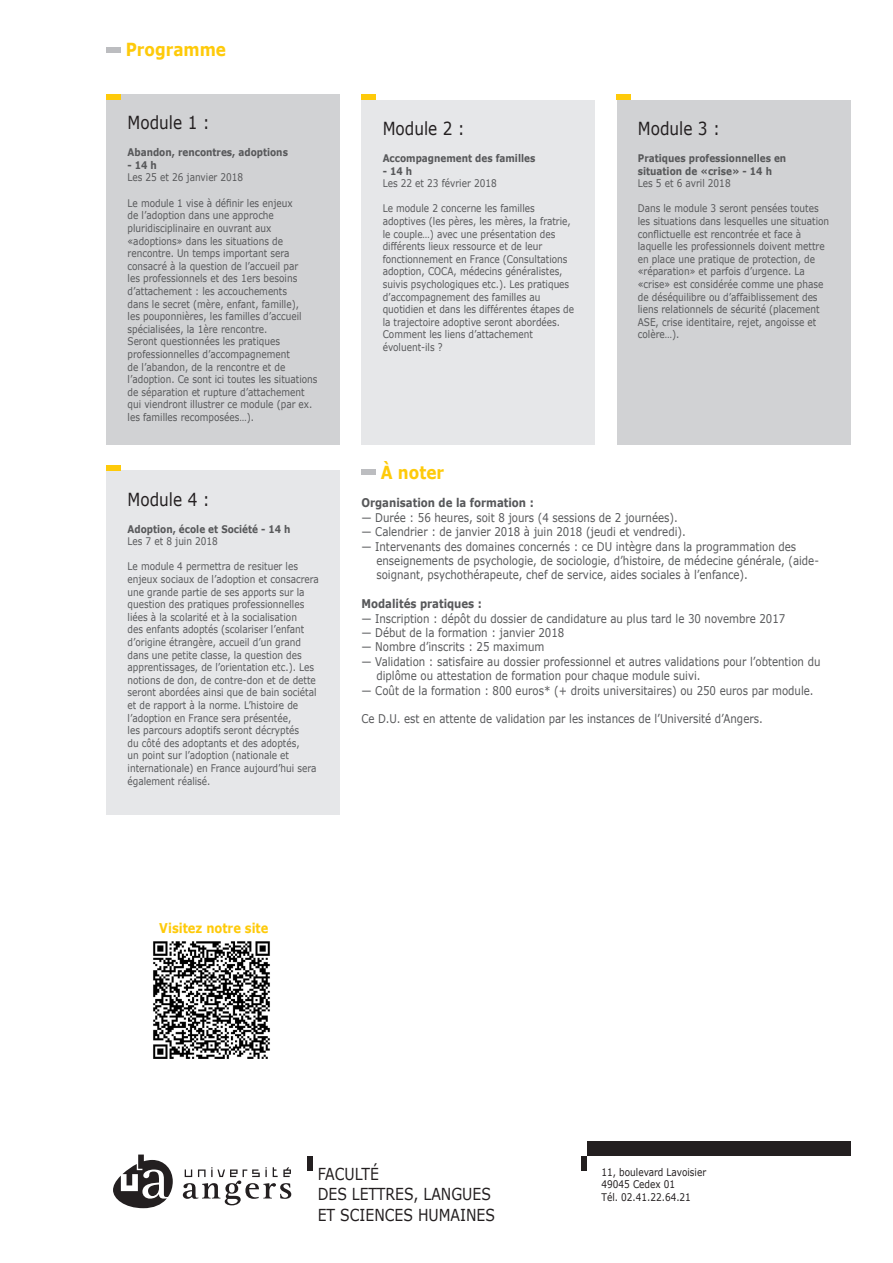
<style>
.page{position:relative;width:893px;height:1263px;background:#fff}
.page>*{position:absolute;margin:0;border:0;box-sizing:border-box;transform-origin:0 0}
.t1{font:18px "Verdana";color:#231f20;scale:.85 1}
.t2{font:700 18px "Verdana";color:#feca0a;scale:.85 1}
.t3{font:16.5px/20.1px "Verdana";color:#231f20;scale:.85 1}
.t4{font:700 13.5px "Verdana";color:#feca0a;scale:.85 1}
.t5{font:12px/14.4px "Verdana";color:#57585a;scale:.85 1}
.t6{font:700 12px "Verdana";color:#57585a;scale:.85 1}
.t7{font:10.5px/12.6px "Verdana";color:#57585a;scale:.85 1}
.t8{font:700 10.5px/12.6px "Verdana";color:#57585a;scale:.85 1}
.t9{font:10.5px "Verdana";color:#231f20;scale:.85 1}
</style>
<div class="page">
<svg style="left:183px;top:1167px;width:108px;height:38px"></svg>
<svg style="left:113px;top:1154px;width:60px;height:54px"></svg>
<div style="left:307px;top:1156px;width:6px;height:14px;background:#231f20"></div>
<div style="left:581px;top:1156px;width:6px;height:14px;background:#231f20"></div>
<div style="left:587px;top:1142px;width:263px;height:14px;background:#231f20"></div>
<div style="left:106px;top:47px;width:14px;height:6px;background:#bcbdc0"></div>
<div style="left:106px;top:94px;width:234px;height:351px;background:#d1d2d4"></div>
<div style="left:106px;top:94px;width:14px;height:6px;background:#feca0a"></div>
<div style="left:106px;top:470px;width:234px;height:345px;background:#e6e7e9"></div>
<div style="left:106px;top:465px;width:14px;height:5px;background:#feca0a"></div>
<div style="left:361px;top:469px;width:15px;height:6px;background:#bcbdc0"></div>
<img style="left:153px;top:941px;width:117px;height:118px">
<div style="left:361px;top:100px;width:234px;height:345px;background:#e6e7e9"></div>
<div style="left:361px;top:94px;width:15px;height:6px;background:#feca0a"></div>
<div style="left:617px;top:100px;width:233px;height:345px;background:#d1d2d4"></div>
<div style="left:617px;top:94px;width:14px;height:6px;background:#feca0a"></div>
<p class="t2" style="left:126px;top:37px;width:120px">Programme</p>
<p class="t1" style="left:128px;top:110px;width:98px">Module 1 :</p>
<p class="t8" style="left:128px;top:146px;width:190px">Abandon, rencontres, adoptions</p>
<p class="t8" style="left:128px;top:159px;width:36px">- 14 h</p>
<p class="t7" style="left:128px;top:171px;width:138px">Les 25 et 26 janvier 2018</p>
<p class="t7" style="left:128px;top:196px;width:225px">Le module 1 vise à définir les enjeux<br>de l’adoption dans une approche pluridisciplinaire en ouvrant aux «adoptions» dans les situations de rencontre. Un temps important sera consacré à la question de l’accueil par<br>les professionnels et des 1ers besoins d’attachement : les accouchements<br>dans le secret (mère, enfant, famille),<br>les pouponnières, les familles d’accueil spécialisées, la 1ère rencontre.<br>Seront questionnées les pratiques professionnelles d’accompagnement<br>de l’abandon, de la rencontre et de l’adoption. Ce sont ici toutes les situations de séparation et rupture d’attachement qui viendront illustrer ce module (par ex. les familles recomposées…).</p>
<p class="t1" style="left:128px;top:487px;width:98px">Module 4 :</p>
<p class="t8" style="left:128px;top:522px;width:193px">Adoption, école et Société - 14 h</p>
<p class="t7" style="left:128px;top:535px;width:108px">Les 7 et 8 juin 2018</p>
<p class="t7" style="left:128px;top:560px;width:227px">Le module 4 permettra de resituer les enjeux sociaux de l’adoption et consacrera une grande partie de ses apports sur la question des pratiques professionnelles liées à la scolarité et à la socialisation<br>des enfants adoptés (scolariser l’enfant d’origine étrangère, accueil d’un grand dans une petite classe, la question des apprentissages, de l’orientation etc.). Les notions de don, de contre-don et de dette seront abordées ainsi que de bain sociétal et de rapport à la norme. L’histoire de l’adoption en France sera présentée,<br>les parcours adoptifs seront décryptés<br>du côté des adoptants et des adoptés,<br>un point sur l’adoption (nationale et internationale) en France aujourd’hui sera également réalisé.</p>
<p class="t1" style="left:383px;top:116px;width:98px">Module 2 :</p>
<p class="t8" style="left:383px;top:152px;width:181px">Accompagnement des familles</p>
<p class="t8" style="left:383px;top:164px;width:36px">- 14 h</p>
<p class="t7" style="left:383px;top:177px;width:136px">Les 22 et 23 février 2018</p>
<p class="t7" style="left:383px;top:202px;width:227px">Le module 2 concerne les familles adoptives (les pères, les mères, la fratrie, le couple…) avec une présentation des différents lieux ressource et de leur fonctionnement en France (Consultations adoption, COCA, médecins généralistes, suivis psychologiques etc.). Les pratiques d’accompagnement des familles au quotidien et dans les différentes étapes de la trajectoire adoptive seront abordées.<br>Comment les liens d’attachement évoluent-ils ?</p>
<p class="t1" style="left:638px;top:116px;width:98px">Module 3 :</p>
<p class="t8" style="left:638px;top:152px;width:176px">Pratiques professionnelles en situation de «crise» - 14 h</p>
<p class="t7" style="left:638px;top:177px;width:111px">Les 5 et 6 avril 2018</p>
<p class="t7" style="left:638px;top:202px;width:227px">Dans le module 3 seront pensées toutes les situations dans lesquelles une situation conflictuelle est rencontrée et face à laquelle les professionnels doivent mettre en place une pratique de protection, de «réparation» et parfois d’urgence. La «crise» est considérée comme une phase de déséquilibre ou d’affaiblissement des liens relationnels de sécurité (placement ASE, crise identitaire, rejet, angoisse et colère…).</p>
<p class="t2" style="left:381px;top:459px;width:76px">À noter</p>
<p class="t6" style="left:361px;top:494px;width:204px">Organisation de la formation :</p>
<p class="t5" style="left:361px;top:510px;width:374px">— Durée : 56 heures, soit 8 jours (4 sessions de 2 journées).</p>
<p class="t5" style="left:361px;top:524px;width:383px">— Calendrier : de janvier 2018 à juin 2018 (jeudi et vendredi).</p>
<p class="t5" style="left:376px;top:539px;width:522px;text-indent:-15px">— Intervenants des domaines concernés : ce DU intègre dans la programmation des enseignements de psychologie, de sociologie, d’histoire, de médecine générale, (aide&shy;soignant, psychothérapeute, chef de service, aides sociales à l’enfance).</p>
<p class="t6" style="left:361px;top:595px;width:143px">Modalités pratiques :</p>
<p class="t5" style="left:361px;top:611px;width:500px">— Inscription : dépôt du dossier de candidature au plus tard le 30 novembre 2017</p>
<p class="t5" style="left:361px;top:625px;width:240px">— Début de la formation : janvier 2018</p>
<p class="t5" style="left:361px;top:640px;width:217px">— Nombre d’inscrits : 25 maximum</p>
<p class="t5" style="left:376px;top:654px;width:524px;text-indent:-15px">— Validation : satisfaire au dossier professionnel et autres validations pour l’obtention du diplôme ou attestation de formation pour chaque module suivi.</p>
<p class="t5" style="left:361px;top:683px;width:533px">— Coût de la formation : 800 euros* (+ droits universitaires) ou 250 euros par module.</p>
<p class="t5" style="left:361px;top:712px;width:474px">Ce D.U. est en attente de validation par les instances de l’Université d’Angers.</p>
<p class="t4" style="left:159px;top:918px;width:130px">Visitez notre site</p>
<h2 class="t3" style="left:318px;top:1164px;width:210px">FACULTÉ<br>DES LETTRES, LANGUES<br>ET SCIENCES HUMAINES</h2>
<p class="t9" style="left:601px;top:1165px;width:125px">11, boulevard Lavoisier</p>
<p class="t9" style="left:601px;top:1177px;width:88px">49045 Cedex 01</p>
<p class="t9" style="left:601px;top:1190px;width:107px">Tél. 02.41.22.64.21</p>
</div>
